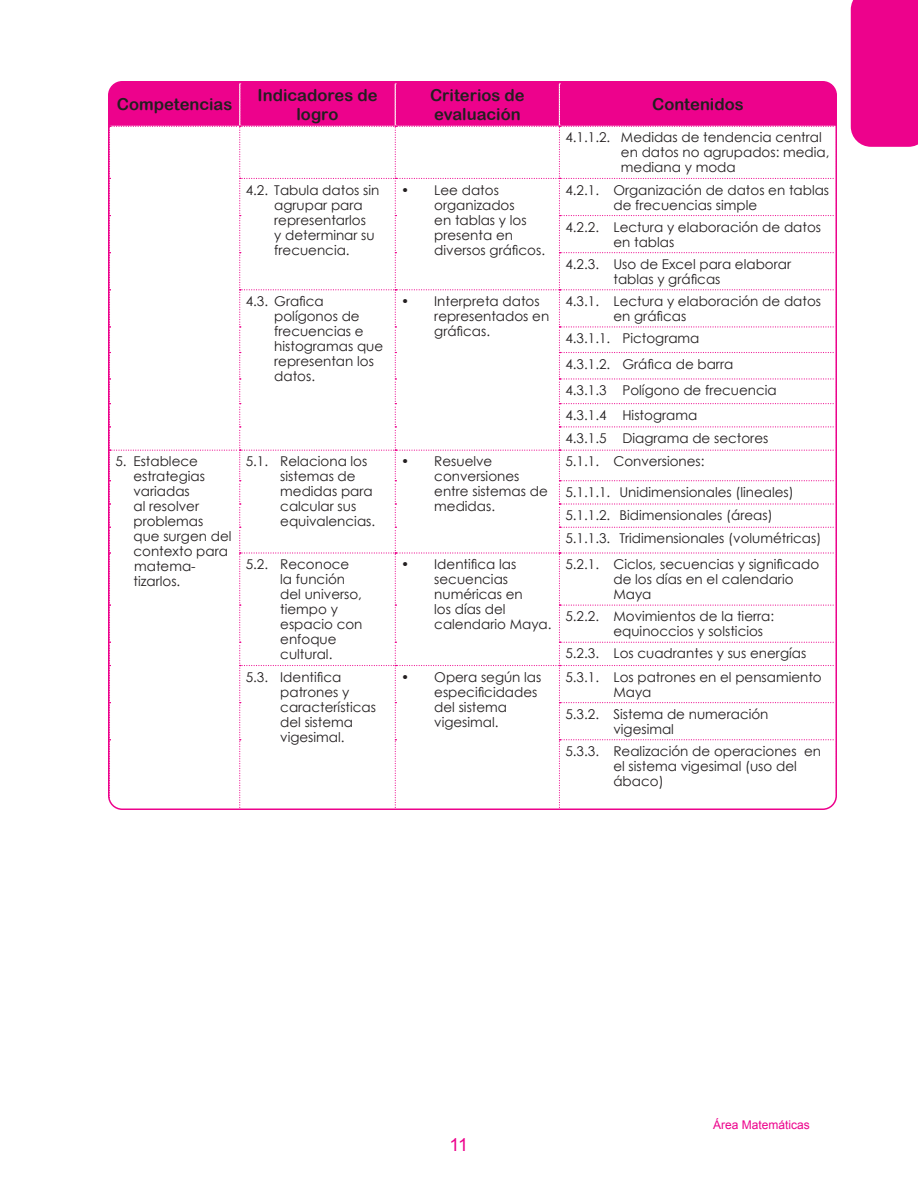
<style>
.page{position:relative;width:918px;height:1188px;background:#fff}
.page>*{position:absolute;margin:0;border:0;box-sizing:border-box;transform-origin:0 0}
.t1{font:18px "Arial";color:#ed028c}
.t2{font:16.5px/19.8px "Arial Rounded MT Bold";color:#231f20;text-align:center}
.t3{font:13.5px/15px "Century Gothic";color:#231f20}
.t4{font:12px "Arial";color:#ed028c}
</style>
<div class="page">
<div style="left:851px;top:0;width:67px;height:147px;background:#ed028c"></div>
<svg style="left:110px;top:83px;width:727px;height:725px"></svg>
<p class="t2" style="left:117px;top:94px;width:117px">Competencias</p>
<p class="t2" style="left:258px;top:85px;width:121px">Indicadores de logro</p>
<p class="t2" style="left:430px;top:85px;width:96px;text-align:left">Criterios de evaluación</p>
<p class="t2" style="left:652px;top:94px;width:93px">Contenidos</p>
<p class="t3" style="left:621px;top:130px;width:210px;text-indent:-55px">4.1.1.2. Medidas de tendencia central en datos no agrupados: media, mediana y moda</p>
<p class="t3" style="left:274px;top:182px;width:107px;text-indent:-28px">4.2. Tabula datos sin agrupar para representarlos<br>y determinar su frecuencia.</p>
<p class="t3" style="left:434px;top:182px;width:112px;text-indent:-33px">• Lee datos organizados<br>en tablas y los presenta en diversos gráficos.</p>
<p class="t3" style="left:613px;top:182px;width:217px;text-indent:-48px">4.2.1. Organización de datos en tablas de frecuencias simple</p>
<p class="t3" style="left:613px;top:219px;width:209px;text-indent:-48px">4.2.2. Lectura y elaboración de datos en tablas</p>
<p class="t3" style="left:613px;top:256px;width:179px;text-indent:-48px">4.2.3. Uso de Excel para elaborar tablas y gráficas</p>
<p class="t3" style="left:274px;top:293px;width:111px;text-indent:-28px">4.3. Grafica polígonos de frecuencias e histogramas que representan los datos.</p>
<p class="t3" style="left:434px;top:293px;width:117px;text-indent:-33px">• Interpreta datos representados en gráficas.</p>
<p class="t3" style="left:613px;top:293px;width:209px;text-indent:-48px">4.3.1. Lectura y elaboración de datos en gráficas</p>
<p class="t3" style="left:565px;top:325px;width:213px;line-height:26px">4.3.1.1. Pictograma<br>4.3.1.2. Gráfica de barra<br>4.3.1.3 Polígono de frecuencia</p>
<p class="t3" style="left:565px;top:403px;width:204px;line-height:23.2px">4.3.1.4 Histograma<br>4.3.1.5 Diagrama de sectores</p>
<p class="t3" style="left:133px;top:454px;width:99px;text-indent:-18px">5. Establece estrategias variadas<br>al resolver problemas que surgen del contexto para matema&shy;tizarlos.</p>
<p class="t3" style="left:280px;top:454px;width:96px;text-indent:-35px">5.1. Relaciona los sistemas de medidas para calcular sus equivalencias.</p>
<p class="t3" style="left:434px;top:454px;width:115px;text-indent:-33px">• Resuelve conversiones entre sistemas de medidas.</p>
<p class="t3" style="left:565px;top:454px;width:141px">5.1.1. Conversiones:</p>
<p class="t3" style="left:565px;top:480px;width:257px;line-height:23.2px">5.1.1.1. Unidimensionales (lineales)<br>5.1.1.2. Bidimensionales (áreas)<br>5.1.1.3. Tridimensionales (volumétricas)</p>
<p class="t3" style="left:280px;top:557px;width:84px;text-indent:-35px">5.2. Reconoce la función del universo, tiempo y espacio con enfoque cultural.</p>
<p class="t3" style="left:434px;top:556px;width:119px;text-indent:-33px">• Identifica las secuencias numéricas en<br>los días del calendario Maya.</p>
<p class="t3" style="left:613px;top:556px;width:207px;text-indent:-48px">5.2.1. Ciclos, secuencias y significado de los días en el calendario<br>Maya</p>
<p class="t3" style="left:613px;top:609px;width:162px;text-indent:-48px">5.2.2. Movimientos de la tierra: equinoccios y solsticios</p>
<p class="t3" style="left:565px;top:646px;width:242px">5.2.3. Los cuadrantes y sus energías</p>
<p class="t3" style="left:280px;top:669px;width:97px;text-indent:-35px">5.3. Identifica patrones y características del sistema vigesimal.</p>
<p class="t3" style="left:434px;top:669px;width:109px;text-indent:-33px">• Opera según las especificidades del sistema vigesimal.</p>
<p class="t3" style="left:613px;top:669px;width:210px;text-indent:-48px">5.3.1. Los patrones en el pensamiento<br>Maya</p>
<p class="t3" style="left:613px;top:706px;width:157px;text-indent:-48px">5.3.2. Sistema de numeración vigesimal</p>
<p class="t3" style="left:613px;top:743px;width:209px;text-indent:-48px">5.3.3. Realización de operaciones en el sistema vigesimal (uso del ábaco)</p>
<h1 class="t1" style="left:450px;top:1133px;width:20px">11</h1>
<p class="t4" style="left:713px;top:1117px;width:98px">Área Matemáticas</p>
</div>
